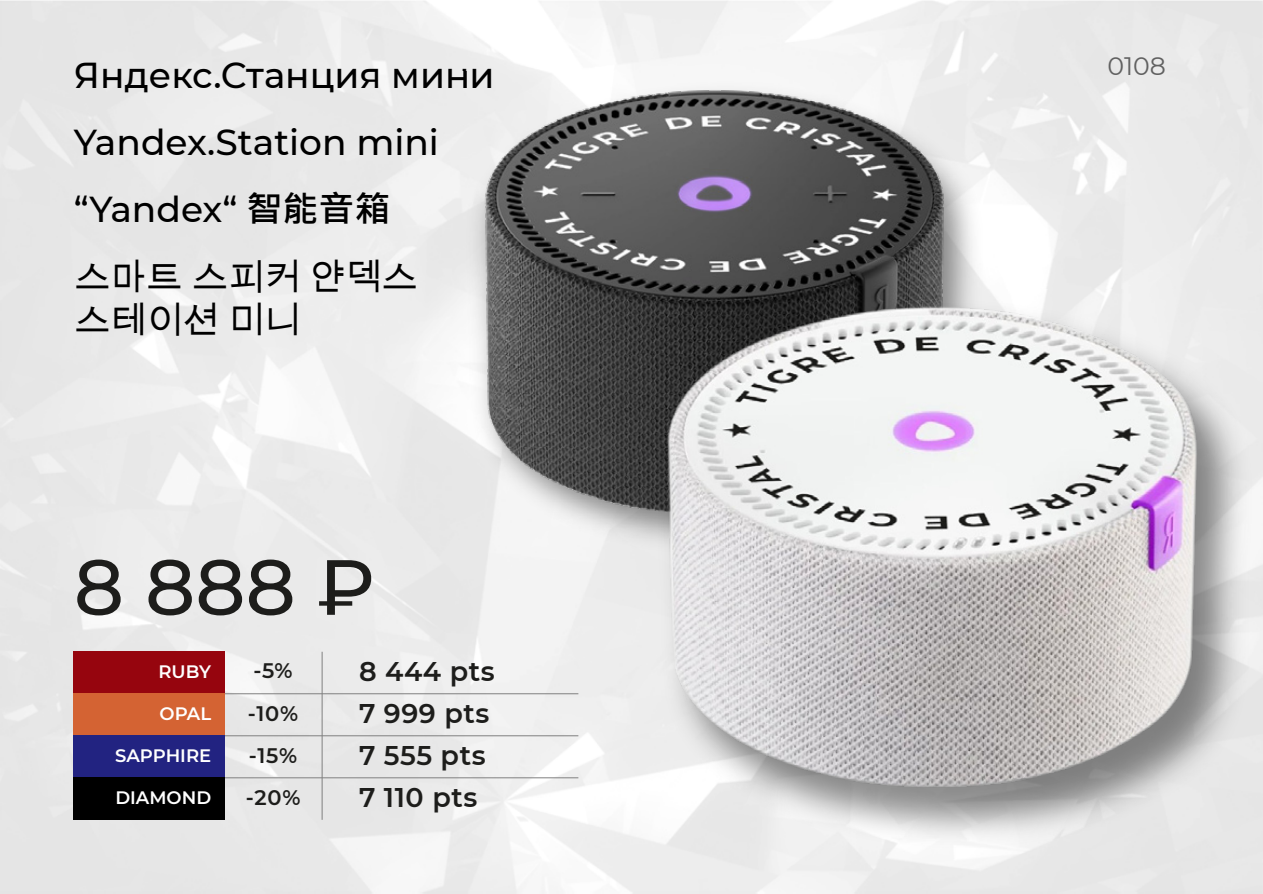
<style>
.page{position:relative;width:1263px;height:894px;background:#fff}
.page>*{position:absolute;margin:0;border:0;box-sizing:border-box;transform-origin:0 0}
.t1{font:500 78px "Montserrat";color:#1d1d1b}
.t2{font:500 36px/66.6px "Montserrat";color:#000}
.t3{font:36px/43.2px "Arial Unicode MS";color:#000}
.t4{font:600 27px/42px "Montserrat";letter-spacing:.02em;color:#1d1d1b}
.t5{font:25.2px "Montserrat";color:#606060}
.t6{font:600 21px/42px "Montserrat";color:#1d1d1b}
.t7{font:600 18px "Montserrat";color:#fff}
.s1{font-family:"Microsoft Jheng Hei UI Bold";font-weight:400}
</style>
<div class="page">
<img style="left:0;top:0;width:1263px;height:894px">
<div style="left:74px;top:651px;width:151px;height:42px;background:#96050e"></div>
<div style="left:74px;top:693px;width:151px;height:42px;background:#d46333"></div>
<div style="left:74px;top:735px;width:151px;height:42px;background:#222381"></div>
<div style="left:74px;top:777px;width:151px;height:42px;background:#000"></div>
<hr style="left:225px;top:693px;width:353px;height:1px;background:#808080">
<hr style="left:225px;top:735px;width:353px;height:1px;background:#808080">
<hr style="left:225px;top:777px;width:353px;height:1px;background:#808080">
<hr style="left:322px;top:651px;width:1px;height:168px;background:#808080">
<img style="left:458px;top:72px;width:534px;height:493px">
<img style="left:467px;top:47px;width:493px;height:493px">
<img style="left:647px;top:290px;width:616px;height:568px">
<img style="left:646px;top:264px;width:567px;height:568px">
<p class="t2" style="left:74px;top:40px;width:422px">Яндекс.Станция мини</p>
<p class="t5" style="left:1107px;top:49px;width:60px">0108</p>
<p class="t2" style="left:74px;top:108px;width:367px">Yandex.Station mini “Yandex“ <span class="s1">智能音箱</span></p>
<p class="t3" style="left:75px;top:254px;width:345px">스마트 스피커 얀덱스 스테이션 미니</p>
<h1 class="t1" style="left:74px;top:532px;width:303px">8 888 ₽</h1>
<p class="t7" style="left:158px;top:659px;width:54px">RUBY</p>
<p class="t6" style="left:254px;top:648px;width:41px">-5%</p>
<p class="t4" style="left:359px;top:649px;width:137px">8 444 pts<br>7 999 pts<br>7 555 pts<br>7 110 pts</p>
<p class="t6" style="left:246px;top:691px;width:56px">-10% -15% -20%</p>
<p class="t7" style="left:160px;top:701px;width:53px">OPAL</p>
<p class="t7" style="left:115px;top:743px;width:98px">SAPPHIRE</p>
<p class="t7" style="left:115px;top:784px;width:97px">DIAMOND</p>
</div>
